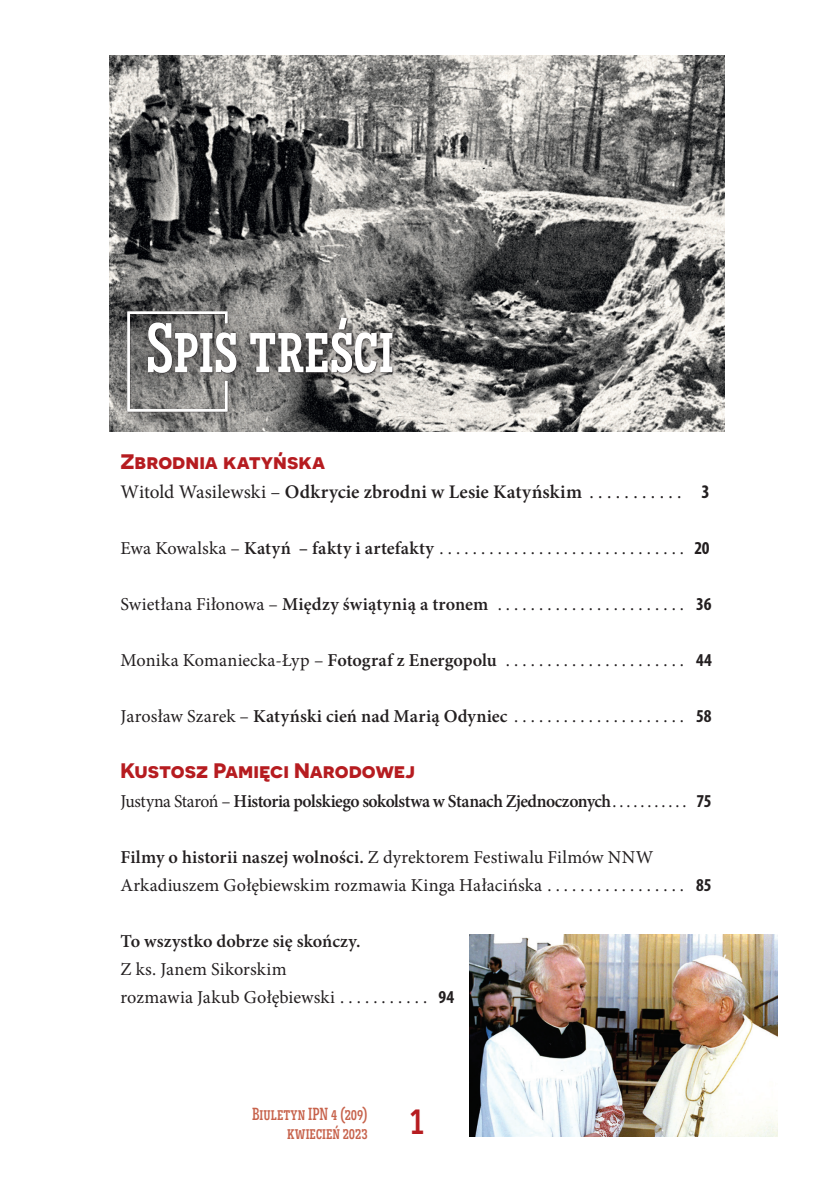
<style>
.page{position:relative;width:834px;height:1191px;background:#fff}
.page>*{position:absolute;margin:0;border:0;box-sizing:border-box;transform-origin:0 0}
.t1{font:500 69.83px "Novecentoslabcondensed";color:#fff}
.t2{font:500 43.75px "Novecentoslabcondensed";color:#b61c20}
.SPIS_TRESCI_DZIAL{font:700 21px "Novecentosanswide";color:#b61c20}
._1_Tekst_bez_wciecia{font:600 19.25px "Minion Pro";letter-spacing:.005em;color:#231f20}
._1_Tekst_bez_wciecia-2{font:18.2px/28px "Minion Pro";letter-spacing:.005em;color:#231f20}
._1_Tekst_bez_wciecia-3{font:600 18.2px "Minion Pro";letter-spacing:-.025em;color:#231f20}
.zywa_pagina{font:500 17.5px/19.2px "Novecentoslabcondensed";color:#c7624b;text-align:right}
.s1{font-weight:400}
.s2{font-family:"Myriad Pro";font-weight:700;font-stretch:condensed}
.s3{font-weight:600}
</style>
<div class="page">
<img style="left:109px;top:55px;width:615px;height:376px">
<div style="left:112px;top:296px;width:297px;height:133px;background:#231f20;opacity:.75"></div>
<svg style="left:127px;top:311px;width:100px;height:100px"></svg>
<img style="left:469px;top:934px;width:308px;height:202px">
<p class="t1" style="left:146px;top:307px;width:249px">Spis treści</p>
<p class="SPIS_TRESCI_DZIAL" style="left:121px;top:449px;width:206px">Zbrodnia katyńska</p>
<p class="_1_Tekst_bez_wciecia" style="left:121px;top:479px;width:590px"><span class="s1">Witold Wasilewski –</span> Odkrycie zbrodni w Lesie Katyńskim <span class="s1">. . . . . . . . . . .</span> <span class="s2">3</span></p>
<p class="_1_Tekst_bez_wciecia-2" style="left:121px;top:534px;width:590px">Ewa Kowalska – <span class="s3">Katyń – fakty i artefakty</span> . . . . . . . . . . . . . . . . . . . . . . . . . . . . . <span class="s2">20</span></p>
<p class="_1_Tekst_bez_wciecia-2" style="left:121px;top:590px;width:592px">Swietłana Fiłonowa – <span class="s3">Między świątynią a tronem</span> . . . . . . . . . . . . . . . . . . . . . . . <span class="s2">36</span></p>
<p class="_1_Tekst_bez_wciecia-2" style="left:121px;top:646px;width:592px">Monika Komaniecka-Łyp – <span class="s3">Fotograf z Energopolu</span> . . . . . . . . . . . . . . . . . . . . . . <span class="s2">44</span></p>
<p class="_1_Tekst_bez_wciecia-2" style="left:121px;top:702px;width:592px">Jarosław Szarek – <span class="s3">Katyński cień nad Marią Odyniec</span> . . . . . . . . . . . . . . . . . . . . . <span class="s2">58</span></p>
<p class="SPIS_TRESCI_DZIAL" style="left:121px;top:758px;width:296px">Kustosz Pamięci Narodowej</p>
<p class="_1_Tekst_bez_wciecia-3" style="left:121px;top:788px;width:592px"><span class="s1">Justyna Staroń –</span> Historia polskiego sokolstwa w Stanach Zjednoczonych <span class="s1">. . . . . . . . . . .</span> <span class="s2">75</span></p>
<p class="_1_Tekst_bez_wciecia-2" style="left:121px;top:843px;width:592px"><span class="s3">Filmy o historii naszej wolności.</span> Z dyrektorem Festiwalu Filmów NNW<br>Arkadiuszem Gołębiewskim rozmawia Kinga Hałacińska . . . . . . . . . . . . . . . . <span class="s2">85</span></p>
<p class="_1_Tekst_bez_wciecia-2" style="left:121px;top:927px;width:335px"><span class="s3">To wszystko dobrze się skończy.<br></span>Z ks. Janem Sikorskim<br>rozmawia Jakub Gołębiewski . . . . . . . . . . . <span class="s2">94</span></p>
<p class="zywa_pagina" style="left:252px;top:1104px;width:117px">Biuletyn IPN 4 (209) kwiecień 2023</p>
<h2 class="t2" style="left:410px;top:1093px;width:15px">1</h2>
</div>
